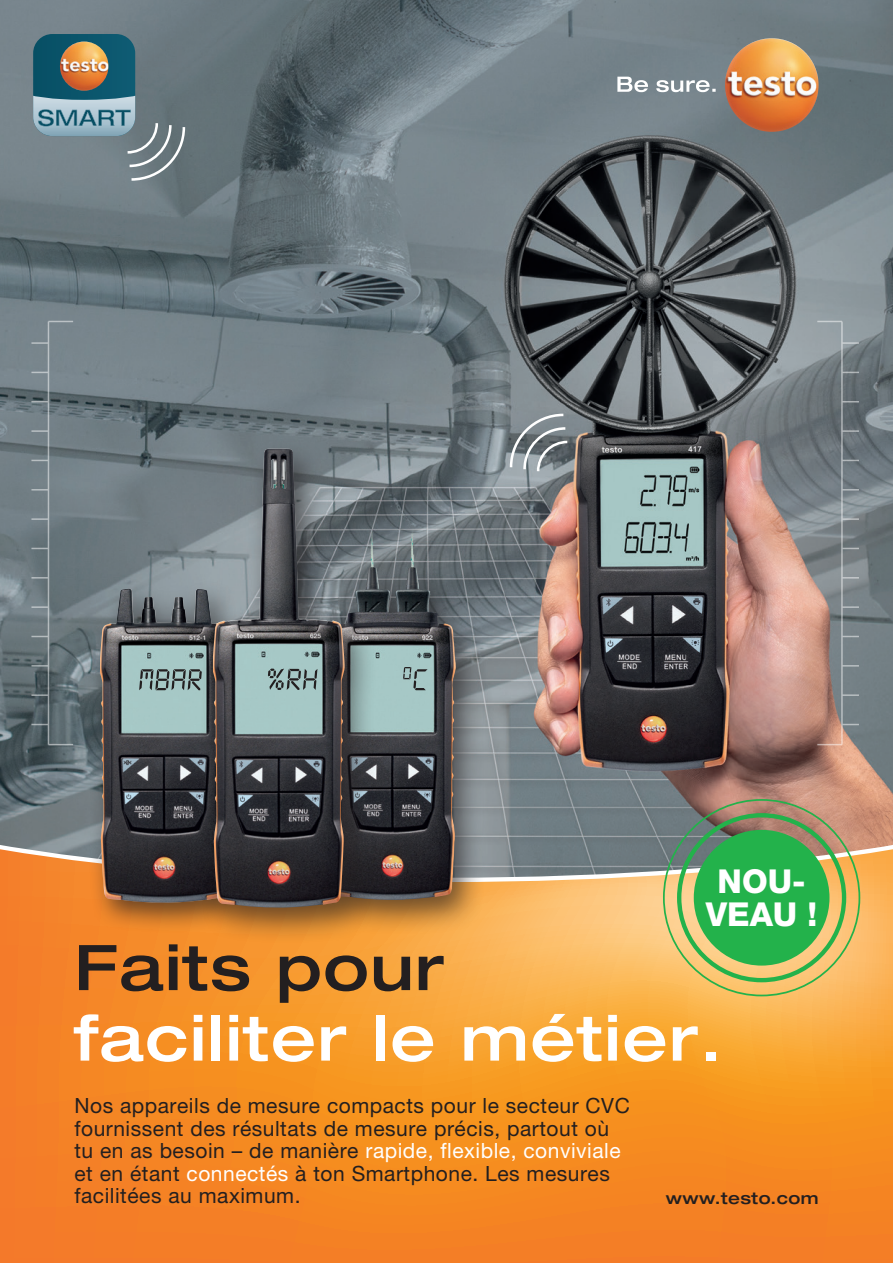
<style>
.page{position:relative;width:893px;height:1263px;background:#fff}
.page>*{position:absolute;margin:0;border:0;box-sizing:border-box;transform-origin:0 0}
.t1{font:500 expanded 63px "Helvetica Neue LTW1 G";letter-spacing:.025em;color:#fff}
.t2{font:500 expanded 63px "Helvetica Neue LTW1 G";letter-spacing:.025em;color:#231f20}
.t3{font:800 33px/33px "Helvetica Neue LTW1 G";color:#fff;text-align:center}
.t4{font:21px/22.5px "Helvetica Neue LTW1 G";letter-spacing:.025em;color:#231f20}
.t5{font:500 expanded 16.5px "Helvetica Neue LTW1 G";letter-spacing:.025em;color:#231f20}
.s1{color:#fff}
</style>
<div class="page">
<img style="left:0;top:0;width:893px;height:843px">
<hr style="left:48px;top:321px;width:1px;height:424px;background:#fff">
<svg style="left:48px;top:321px;width:25px;height:1px"></svg>
<svg style="left:48px;top:744px;width:25px;height:1px"></svg>
<svg style="left:31px;top:342px;width:17px;height:2px"></svg>
<svg style="left:31px;top:372px;width:17px;height:1px"></svg>
<svg style="left:31px;top:401px;width:17px;height:1px"></svg>
<svg style="left:31px;top:430px;width:17px;height:2px"></svg>
<svg style="left:31px;top:460px;width:17px;height:1px"></svg>
<svg style="left:31px;top:489px;width:17px;height:1px"></svg>
<svg style="left:31px;top:518px;width:17px;height:2px"></svg>
<svg style="left:31px;top:548px;width:17px;height:1px"></svg>
<svg style="left:31px;top:577px;width:17px;height:1px"></svg>
<svg style="left:31px;top:606px;width:17px;height:2px"></svg>
<svg style="left:31px;top:636px;width:17px;height:1px"></svg>
<svg style="left:31px;top:665px;width:17px;height:2px"></svg>
<svg style="left:31px;top:694px;width:17px;height:2px"></svg>
<svg style="left:31px;top:724px;width:17px;height:1px"></svg>
<svg style="left:0;top:849px;width:893px;height:414px;background:#f4922f"></svg>
<svg style="left:617px;top:77px;width:99px;height:15px"></svg>
<img style="left:725px;top:38px;width:94px;height:94px;border-radius:47px">
<svg style="left:508px;top:412px;width:62px;height:62px;background:#899196"></svg>
<svg style="left:33px;top:34px;width:153px;height:148px;background:#6c8186"></svg>
<hr style="left:841px;top:321px;width:2px;height:424px;background:#fff">
<svg style="left:817px;top:321px;width:25px;height:1px"></svg>
<svg style="left:817px;top:744px;width:25px;height:1px"></svg>
<svg style="left:842px;top:342px;width:17px;height:2px"></svg>
<svg style="left:842px;top:372px;width:17px;height:1px"></svg>
<svg style="left:842px;top:401px;width:17px;height:1px"></svg>
<svg style="left:842px;top:430px;width:17px;height:2px"></svg>
<svg style="left:842px;top:460px;width:17px;height:1px"></svg>
<svg style="left:842px;top:489px;width:17px;height:1px"></svg>
<svg style="left:842px;top:518px;width:17px;height:2px"></svg>
<svg style="left:842px;top:548px;width:17px;height:1px"></svg>
<svg style="left:842px;top:577px;width:17px;height:1px"></svg>
<svg style="left:842px;top:606px;width:17px;height:2px"></svg>
<svg style="left:842px;top:636px;width:17px;height:1px"></svg>
<svg style="left:842px;top:665px;width:17px;height:2px"></svg>
<svg style="left:842px;top:694px;width:17px;height:2px"></svg>
<svg style="left:842px;top:724px;width:17px;height:1px"></svg>
<div style="left:314px;top:527px;width:173px;height:408px;background:#231f20;opacity:.66"></div>
<img style="left:377px;top:442px;width:76px;height:458px">
<div style="left:87px;top:580px;width:169px;height:354px;background:#231f20;opacity:.66"></div>
<img style="left:100px;top:589px;width:98px;height:314px">
<div style="left:198px;top:437px;width:179px;height:507px;background:#231f20;opacity:.66"></div>
<img style="left:213px;top:448px;width:131px;height:460px">
<svg style="left:663px;top:799px;width:197px;height:197px;background:#84ad63"></svg>
<svg style="left:139px;top:669px;width:63px;height:21px"></svg>
<svg style="left:403px;top:667px;width:25px;height:23px"></svg>
<svg style="left:268px;top:669px;width:49px;height:21px"></svg>
<h2 class="t3" style="left:706px;top:865px;width:113px">NOU-<br>VEAU !</h2>
<h1 class="t2" style="left:74px;top:927px;width:371px">Faits pour</h1>
<h1 class="t1" style="left:74px;top:998px;width:649px">faciliter le métier.</h1>
<p class="t4" style="left:74px;top:1094px;width:557px">Nos appareils de mesure compacts pour le secteur CVC fournissent des résultats de mesure précis, partout où tu en as besoin – de manière <span class="s1">rapide, flexible, conviviale </span>et en étant <span class="s1">connectés</span> à ton Smartphone. Les mesures facilitées au maximum.</p>
<p class="t5" style="left:666px;top:1187px;width:154px">www.testo.com</p>
</div>
